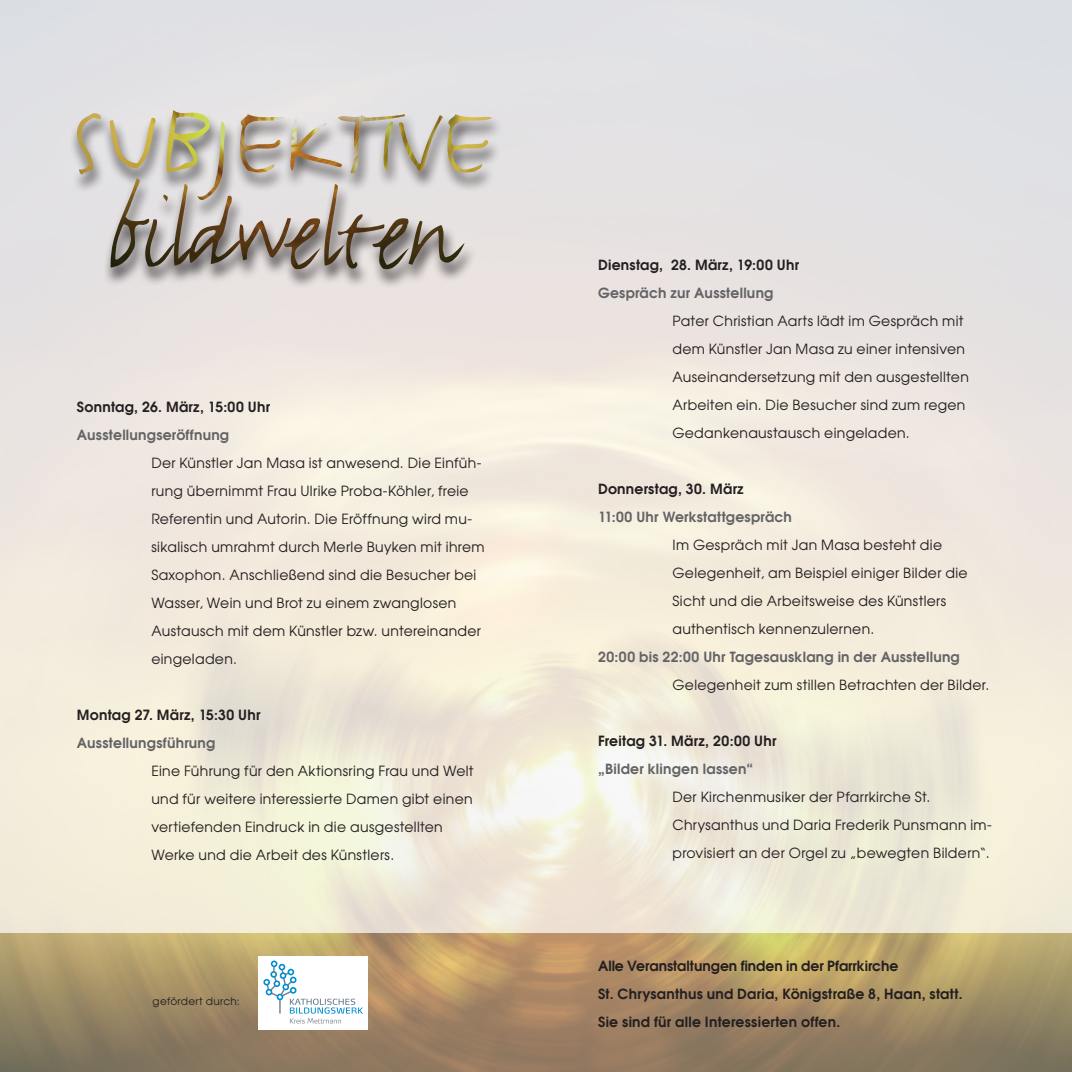
<style>
.page{position:relative;width:1072px;height:1072px;background:#fff}
.page>*{position:absolute;margin:0;border:0;box-sizing:border-box;transform-origin:0 0}
.t1{font:14px/28px "Avant Garde";letter-spacing:.025em;color:#231f20}
.t2{font:600 14px/28px "Avant Garde Demi";letter-spacing:.015em;color:#231f20}
.t3{font:600 14px "Avant Garde Demi";letter-spacing:.02em;color:#636366}
.t4{font:10.5px "Avant Garde";letter-spacing:.03em;color:#231f20}
</style>
<div class="page">
<img style="left:0;top:933px;width:1071px;height:138px">
<div style="left:69px;top:110px;width:435px;height:179px;background:#231f20;opacity:.75"></div>
<img style="left:77px;top:110px;width:411px;height:65px">
<div style="left:258px;top:956px;width:110px;height:73px;background:#fff"></div>
<svg style="left:263px;top:960px;width:100px;height:63px"></svg>
<p class="t2" style="left:77px;top:392px;width:195px">Sonntag, 26. März, 15:00 Uhr</p>
<p class="t3" style="left:77px;top:425px;width:154px">Ausstellungseröffnung</p>
<p class="t1" style="left:151px;top:448px;width:335px">Der Künstler Jan Masa ist anwesend. Die Einfüh&shy;rung übernimmt Frau Ulrike Proba-Köhler, freie Referentin und Autorin. Die Eröffnung wird mu&shy;sikalisch umrahmt durch Merle Buyken mit ihrem Saxophon. Anschließend sind die Besucher bei Wasser, Wein und Brot zu einem zwanglosen Austausch mit dem Künstler bzw. untereinander eingeladen.</p>
<p class="t2" style="left:77px;top:700px;width:185px">Montag 27. März, 15:30 Uhr</p>
<p class="t3" style="left:77px;top:733px;width:140px">Ausstellungsführung</p>
<p class="t1" style="left:151px;top:756px;width:324px">Eine Führung für den Aktionsring Frau und Welt und für weitere interessierte Damen gibt einen vertiefenden Eindruck in die ausgestellten Werke und die Arbeit des Künstlers.</p>
<p class="t4" style="left:153px;top:994px;width:89px">gefördert durch:</p>
<p class="t2" style="left:598px;top:251px;width:203px">Dienstag, 28. März, 19:00 Uhr</p>
<p class="t3" style="left:598px;top:284px;width:177px">Gespräch zur Ausstellung</p>
<p class="t1" style="left:672px;top:307px;width:298px">Pater Christian Aarts lädt im Gespräch mit dem Künstler Jan Masa zu einer intensiven Auseinandersetzung mit den ausgestellten Arbeiten ein. Die Besucher sind zum regen Gedankenaustausch eingeladen.</p>
<p class="t2" style="left:598px;top:475px;width:147px">Donnerstag, 30. März</p>
<p class="t3" style="left:598px;top:508px;width:195px">11:00 Uhr Werkstattgespräch</p>
<p class="t1" style="left:672px;top:531px;width:297px">Im Gespräch mit Jan Masa besteht die Gelegenheit, am Beispiel einiger Bilder die Sicht und die Arbeitsweise des Künstlers authentisch kennenzulernen.</p>
<p class="t3" style="left:598px;top:648px;width:363px">20:00 bis 22:00 Uhr Tagesausklang in der Ausstellung</p>
<p class="t1" style="left:672px;top:671px;width:318px">Gelegenheit zum stillen Betrachten der Bilder.</p>
<p class="t2" style="left:598px;top:727px;width:180px">Freitag 31. März, 20:00 Uhr</p>
<p class="t3" style="left:598px;top:760px;width:156px">„Bilder klingen lassen“</p>
<p class="t1" style="left:672px;top:783px;width:321px">Der Kirchenmusiker der Pfarrkirche St.<br>Chrysanthus und Daria Frederik Punsmann im&shy;provisiert an der Orgel zu „bewegten Bildern“.</p>
<p class="t2" style="left:598px;top:951px;width:366px">Alle Veranstaltungen finden in der Pfarrkirche<br>St. Chrysanthus und Daria, Königstraße 8, Haan, statt.<br>Sie sind für alle Interessierten offen.</p>
</div>
